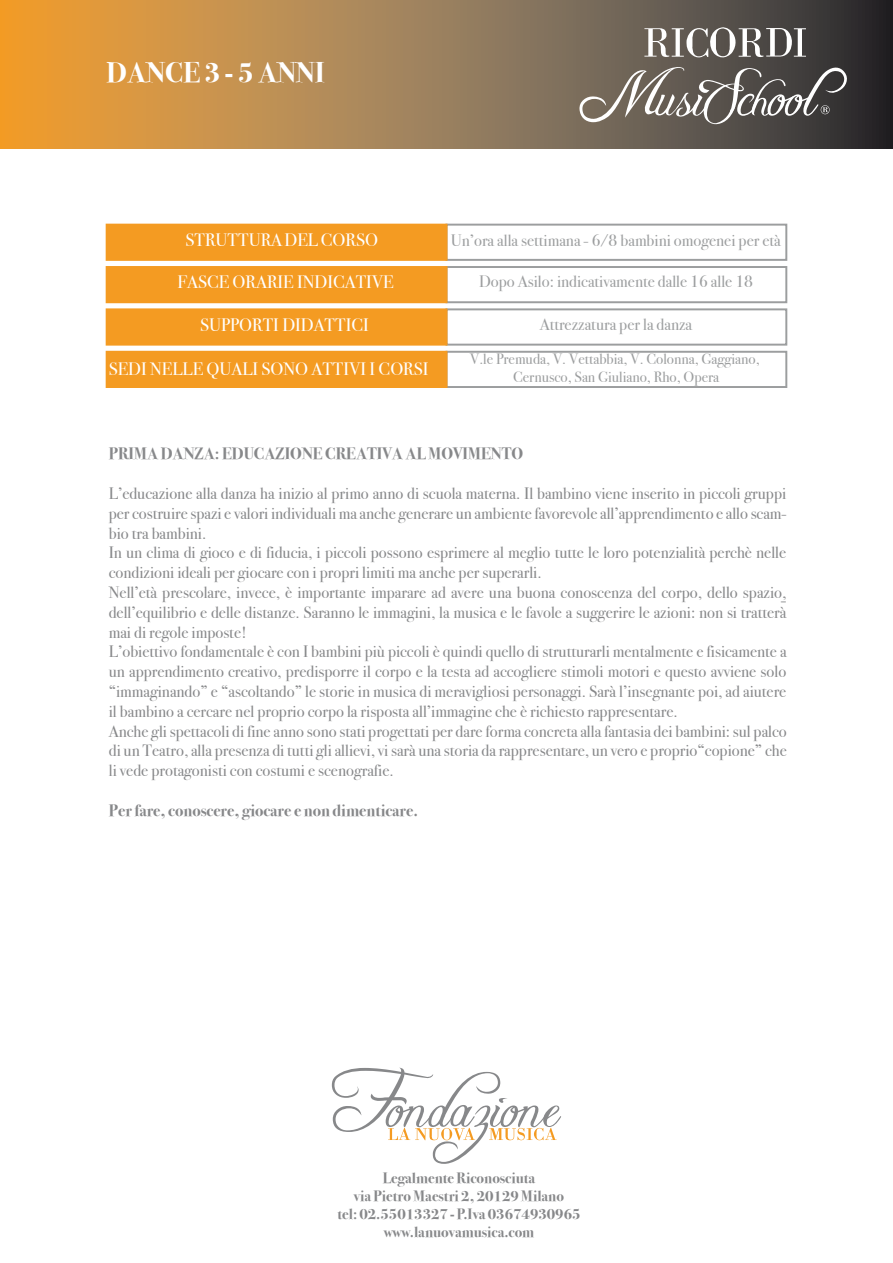
<style>
.page{position:relative;width:893px;height:1263px;background:#fff}
.page>*{position:absolute;margin:0;border:0;box-sizing:border-box;transform-origin:0 0}
.t1{font:28.5px "Bodoni Svty Two ITCTT Bold";color:#fff}
.t2{font:18px "Bodoni Svty Two ITCTT Book";color:#fff}
.t3{font:18px "Bodoni Svty Two ITCTT Book";color:#87888a}
.t4{font:16.5px/19.8px "Bodoni Svty Two ITCTT Book";color:#87888a}
.t5{font:16.5px "Bodoni Svty Two ITCTT Book";color:#9c9e9f}
.t6{font:16.5px "Bodoni Svty Two ITCTT Bold";color:#87888a}
.t7{font:15px/18px "Bodoni Svty Two ITCTT Bold";color:#87888a;text-align:center}
.t8{font:15px/18px "Bodoni Svty Two ITCTT Book";color:#9c9e9f;text-align:center}
</style>
<div class="page">
<div style="left:445px;top:224px;width:342px;height:37px;border:2px solid #9c9e9f"></div>
<div style="left:445px;top:266px;width:342px;height:37px;border:2px solid #9c9e9f"></div>
<div style="left:445px;top:308px;width:342px;height:38px;border:2px solid #9c9e9f"></div>
<div style="left:445px;top:351px;width:342px;height:37px;border:2px solid #9c9e9f"></div>
<svg style="left:0;top:0;width:892px;height:149px;background:#a27c4c"></svg>
<svg style="left:579px;top:27px;width:268px;height:97px;background:#736d67"></svg>
<div style="left:106px;top:224px;width:341px;height:37px;background:#f49b22;border:2px solid #f49b22"></div>
<div style="left:106px;top:266px;width:341px;height:37px;background:#f49b22"></div>
<div style="left:106px;top:308px;width:341px;height:38px;background:#f49b22;border:2px solid #f49b22"></div>
<div style="left:106px;top:351px;width:341px;height:37px;background:#f49b22"></div>
<svg style="left:332px;top:1068px;width:229px;height:96px"></svg>
<h1 class="t1" style="left:107px;top:49px;width:219px">DANCE 3 - 5 ANNI</h1>
<p class="t2" style="left:185px;top:225px;width:194px">STRUTTURA DEL CORSO</p>
<p class="t5" style="left:450px;top:227px;width:331px">Un’ora alla settimana - 6/8 bambini omogenei per età</p>
<p class="t2" style="left:177px;top:268px;width:218px">FASCE ORARIE INDICATIVE</p>
<p class="t5" style="left:479px;top:268px;width:275px">Dopo Asilo: indicativamente dalle 16 alle 18</p>
<p class="t2" style="left:200px;top:310px;width:170px">SUPPORTI DIDATTICI</p>
<p class="t5" style="left:539px;top:311px;width:154px">Attrezzatura per la danza</p>
<p class="t2" style="left:109px;top:354px;width:321px">SEDI NELLE QUALI SONO ATTIVI I CORSI</p>
<p class="t8" style="left:470px;top:348px;width:291px">V.le Premuda, V. Vettabbia, V. Colonna, Gaggiano,<br>Cernusco, San Giuliano, Rho, Opera</p>
<p class="t6" style="left:109px;top:440px;width:416px">PRIMA DANZA: EDUCAZIONE CREATIVA AL MOVIMENTO</p>
<p class="t4" style="left:109px;top:482px;width:679px">L’educazione alla danza ha inizio al primo anno di scuola materna. Il bambino viene inserito in piccoli gruppi per costruire spazi e valori individuali ma anche generare un ambiente favorevole all’apprendimento e allo scam&shy;bio tra bambini.<br>In un clima di gioco e di fiducia, i piccoli possono esprimere al meglio tutte le loro potenzialità perchè nelle condizioni ideali per giocare con i propri limiti ma anche per superarli.<br>Nell’età prescolare, invece, è importante imparare ad avere una buona conoscenza del corpo, dello spazio, dell’equilibrio e delle distanze. Saranno le immagini, la musica e le favole a suggerire le azioni: non si tratterà mai di regole imposte!<br>L’obiettivo fondamentale è con I bambini più piccoli è quindi quello di strutturarli mentalmente e fisicamente a un apprendimento creativo, predisporre il corpo e la testa ad accogliere stimoli motori e questo avviene solo “immaginando” e “ascoltando” le storie in musica di meravigliosi personaggi. Sarà l’insegnante poi, ad aiutere il bambino a cercare nel proprio corpo la risposta all’immagine che è richiesto rappresentare.<br>Anche gli spettacoli di fine anno sono stati progettati per dare forma concreta alla fantasia dei bambini: sul palco di un Teatro, alla presenza di tutti gli allievi, vi sarà una storia da rappresentare, un vero e proprio“copione” che li vede protagonisti con costumi e scenografie.</p>
<p class="t6" style="left:109px;top:797px;width:310px">Per fare, conoscere, giocare e non dimenticare.</p>
<p class="t3" style="left:780px;top:585px;width:7px">-</p>
<p class="t7" style="left:337px;top:1168px;width:245px">Legalmente Riconosciuta<br>via Pietro Maestri 2, 20129 Milano<br>tel: 02.55013327 - P.Iva 03674930965 www.lanuovamusica.com</p>
</div>
